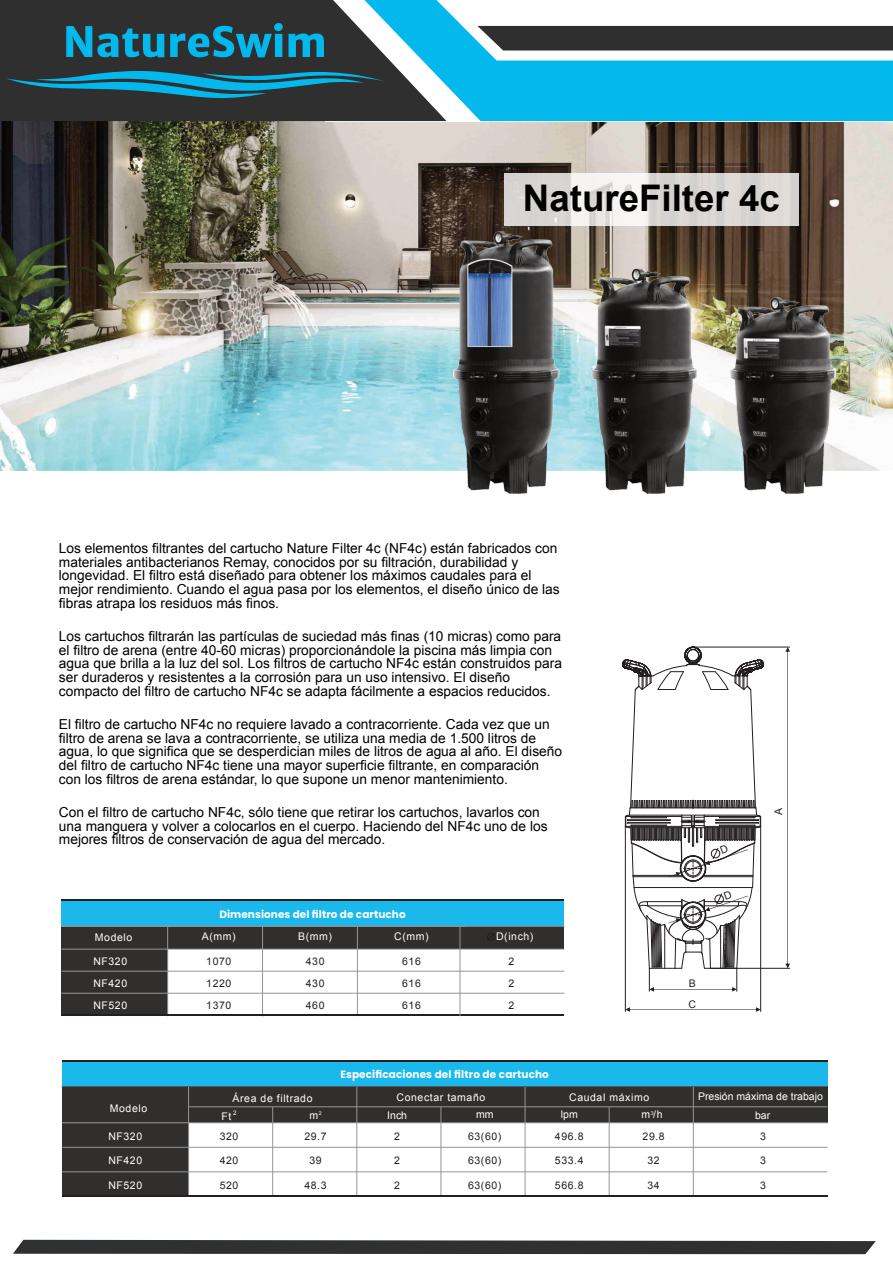
<style>
.page{position:relative;width:893px;height:1263px;background:#fff}
.page>*{position:absolute;margin:0;border:0;box-sizing:border-box;transform-origin:0 0}
.t1{font:700 36.75px "Arial";color:#000}
.t2{font:13.8px/13.8px "Arial";color:#000}
.t3{font:10.5px/22px "Arial";letter-spacing:.055em;color:#fff}
.t4{font:10.5px/22px "Arial";letter-spacing:.055em;color:#231f20;text-align:justify}
.t5{font:700 10.5px "Poppins";letter-spacing:.01em;color:#fff}
.t6{font:10.5px "Arial";color:#fff}
</style>
<div class="page">
<img style="left:0;top:121px;width:893px;height:350px">
<div style="left:62px;top:1086px;width:127px;height:110px;background:#312f2e"></div>
<div style="left:61px;top:949px;width:107px;height:65px;background:#312f2e"></div>
<div style="left:189px;top:1086px;width:639px;height:37px;background:#312f2e"></div>
<img style="left:453px;top:230px;width:382px;height:263px">
<img style="left:504px;top:173px;width:294px;height:53px">
<svg style="left:446px;top:9px;width:447px;height:112px;fill:#02b8ec"></svg>
<svg style="left:0;top:0;width:446px;height:121px;background:#3f5055"></svg>
<svg style="left:66px;top:26px;width:98px;height:31px;background:#177691"></svg>
<svg style="left:170px;top:23px;width:154px;height:34px;background:#1b6a81"></svg>
<svg style="left:6px;top:71px;width:378px;height:30px;background:#1f5e71"></svg>
<svg style="left:785px;top:648px;width:5px;height:320px"></svg>
<hr style="left:693px;top:647px;width:97px;height:1px;background:#231f20">
<hr style="left:710px;top:968px;width:80px;height:1px;background:#231f20">
<svg style="left:625px;top:1007px;width:136px;height:5px"></svg>
<hr style="left:625px;top:826px;width:1px;height:185px;background:#231f20">
<hr style="left:760px;top:826px;width:1px;height:185px;background:#231f20">
<div style="left:61px;top:901px;width:503px;height:25px;background:#1bb8ec"></div>
<div style="left:61px;top:926px;width:503px;height:23px;background:#312f2e"></div>
<hr style="left:61px;top:899px;width:503px;height:2px;background:#231f20">
<hr style="left:61px;top:949px;width:503px;height:1px;background:#939598">
<hr style="left:61px;top:971px;width:503px;height:1px;background:#939598">
<hr style="left:61px;top:993px;width:503px;height:1px;background:#939598">
<hr style="left:61px;top:926px;width:503px;height:1px;background:#939598">
<hr style="left:167px;top:926px;width:1px;height:90px;background:#939598">
<hr style="left:357px;top:926px;width:1px;height:90px;background:#939598">
<hr style="left:262px;top:926px;width:1px;height:90px;background:#939598">
<hr style="left:61px;top:1014px;width:503px;height:1px;background:#231f20">
<hr style="left:460px;top:926px;width:1px;height:90px;background:#939598">
<svg style="left:487px;top:933px;width:8px;height:8px"></svg>
<hr style="left:62px;top:1171px;width:765px;height:1px;background:#939598">
<hr style="left:62px;top:1147px;width:766px;height:1px;background:#939598">
<hr style="left:62px;top:1122px;width:766px;height:1px;background:#939598">
<hr style="left:188px;top:1086px;width:1px;height:110px;background:#939598">
<hr style="left:272px;top:1107px;width:1px;height:89px;background:#939598">
<hr style="left:357px;top:1086px;width:1px;height:110px;background:#939598">
<hr style="left:441px;top:1107px;width:1px;height:89px;background:#939598">
<hr style="left:525px;top:1086px;width:1px;height:110px;background:#939598">
<hr style="left:609px;top:1107px;width:1px;height:89px;background:#939598">
<hr style="left:693px;top:1086px;width:1px;height:110px;background:#939598">
<hr style="left:188px;top:1106px;width:640px;height:1px;background:#939598">
<hr style="left:62px;top:1195px;width:766px;height:2px;background:#231f20">
<hr style="left:62px;top:1086px;width:766px;height:1px;background:#939598">
<div style="left:62px;top:1062px;width:766px;height:24px;background:#1bb8ec"></div>
<hr style="left:62px;top:1060px;width:766px;height:2px;background:#231f20">
<svg style="left:13px;top:1240px;width:863px;height:14px;background:#393a3b"></svg>
<svg style="left:622px;top:646px;width:142px;height:346px"></svg>
<h1 class="t1" style="left:523px;top:184px;width:258px">NatureFilter 4c</h1>
<p class="t2" style="left:59px;top:542px;width:502px">Los elementos filtrantes del cartucho Nature Filter 4c (NF4c) están fabricados con materiales antibacterianos Remay, conocidos por su filtración, durabilidad y longevidad. El filtro está diseñado para obtener los máximos caudales para el mejor rendimiento. Cuando el agua pasa por los elementos, el diseño único de las fibras atrapa los residuos más finos.</p>
<p class="t2" style="left:59px;top:630px;width:505px">Los cartuchos filtrarán las partículas de suciedad más finas (10 micras) como para el filtro de arena (entre 40-60 micras) proporcionándole la piscina más limpia con agua que brilla a la luz del sol. Los filtros de cartucho NF4c están construidos para ser duraderos y resistentes a la corrosión para un uso intensivo. El diseño compacto del filtro de cartucho NF4c se adapta fácilmente a espacios reducidos.</p>
<p class="t2" style="left:59px;top:718px;width:505px">El filtro de cartucho NF4c no requiere lavado a contracorriente. Cada vez que un filtro de arena se lava a contracorriente, se utiliza una media de 1.500 litros de agua, lo que significa que se desperdician miles de litros de agua al año. El diseño del filtro de cartucho NF4c tiene una mayor superficie filtrante, en comparación con los filtros de arena estándar, lo que supone un menor mantenimiento.</p>
<p class="t2" style="left:59px;top:806px;width:490px">Con el filtro de cartucho NF4c, sólo tiene que retirar los cartuchos, lavarlos con una manguera y volver a colocarlos en el cuerpo. Haciendo del NF4c uno de los mejores filtros de conservación de agua del mercado.</p>
<p class="t5" style="left:219px;top:907px;width:188px">Dimensiones del filtro de cartucho</p>
<p class="t3" style="left:95px;top:927px;width:39px">Modelo</p>
<p class="t3" style="left:202px;top:927px;width:35px">A(mm)</p>
<p class="t3" style="left:298px;top:927px;width:35px">B(mm)</p>
<p class="t3" style="left:394px;top:927px;width:36px">C(mm)</p>
<p class="t3" style="left:496px;top:927px;width:39px">D(inch)</p>
<p class="t3" style="left:93px;top:951px;width:35px">NF320</p>
<p class="t4" style="left:206px;top:951px;width:27px">1070<br>1220<br>1370</p>
<p class="t3" style="left:93px;top:973px;width:35px">NF420<br>NF520</p>
<p class="t4" style="left:306px;top:951px;width:20px">430<br>430<br>460</p>
<p class="t4" style="left:402px;top:951px;width:20px">616<br>616<br>616</p>
<p class="t4" style="left:509px;top:951px;width:7px">2<br>2<br>2</p>
<p class="t5" style="left:340px;top:1067px;width:210px">Especificaciones del filtro de cartucho</p>
<p class="t4" style="left:688px;top:973px;width:9px;line-height:21.1px">B<br>C</p>
<p class="t4" style="left:768px;top:814px;width:9px;rotate:-90deg">A</p>
<p class="t3" style="left:110px;top:1098px;width:39px">Modelo</p>
<p class="t3" style="left:108px;top:1126px;width:35px">NF320</p>
<p class="t3" style="left:108px;top:1150px;width:35px">NF420</p>
<p class="t3" style="left:108px;top:1175px;width:35px">NF520</p>
<p class="t3" style="left:233px;top:1088px;width:81px">Área de filtrado</p>
<p class="t3" style="left:397px;top:1087px;width:90px">Conectar tamaño</p>
<p class="t3" style="left:569px;top:1087px;width:81px">Caudal máximo</p>
<p class="t6" style="left:698px;top:1093px;width:126px">Presión máxima de trabajo</p>
<p class="t3" style="left:221px;top:1106px;width:16px">Ft<sup>2</sup></p>
<p class="t3" style="left:309px;top:1105px;width:14px">m<sup>2</sup></p>
<p class="t3" style="left:387px;top:1105px;width:21px">Inch</p>
<p class="t3" style="left:476px;top:1104px;width:19px">mm</p>
<p class="t3" style="left:561px;top:1104px;width:18px">lpm</p>
<p class="t3" style="left:642px;top:1105px;width:22px">m /h<sup>3</sup></p>
<p class="t3" style="left:755px;top:1105px;width:17px">bar</p>
<p class="t4" style="left:220px;top:1126px;width:20px">320</p>
<p class="t4" style="left:220px;top:1150px;width:20px">420</p>
<p class="t4" style="left:220px;top:1175px;width:20px">520</p>
<p class="t4" style="left:304px;top:1126px;width:24px">29.7</p>
<p class="t4" style="left:309px;top:1150px;width:14px">39</p>
<p class="t4" style="left:304px;top:1175px;width:24px">48.3</p>
<p class="t4" style="left:394px;top:1126px;width:7px">2</p>
<p class="t4" style="left:394px;top:1150px;width:7px">2</p>
<p class="t4" style="left:394px;top:1175px;width:7px">2</p>
<p class="t4" style="left:468px;top:1126px;width:35px">63(60)</p>
<p class="t4" style="left:468px;top:1150px;width:35px">63(60)</p>
<p class="t4" style="left:468px;top:1175px;width:35px">63(60)</p>
<p class="t4" style="left:555px;top:1126px;width:30px">496.8</p>
<p class="t4" style="left:555px;top:1150px;width:30px">533.4</p>
<p class="t4" style="left:555px;top:1175px;width:30px">566.8</p>
<p class="t4" style="left:643px;top:1126px;width:24px">29.8</p>
<p class="t4" style="left:647px;top:1150px;width:14px">32</p>
<p class="t4" style="left:647px;top:1175px;width:14px">34</p>
<p class="t4" style="left:760px;top:1126px;width:7px">3</p>
<p class="t4" style="left:760px;top:1150px;width:7px">3</p>
<p class="t4" style="left:760px;top:1175px;width:7px">3</p>
</div>
